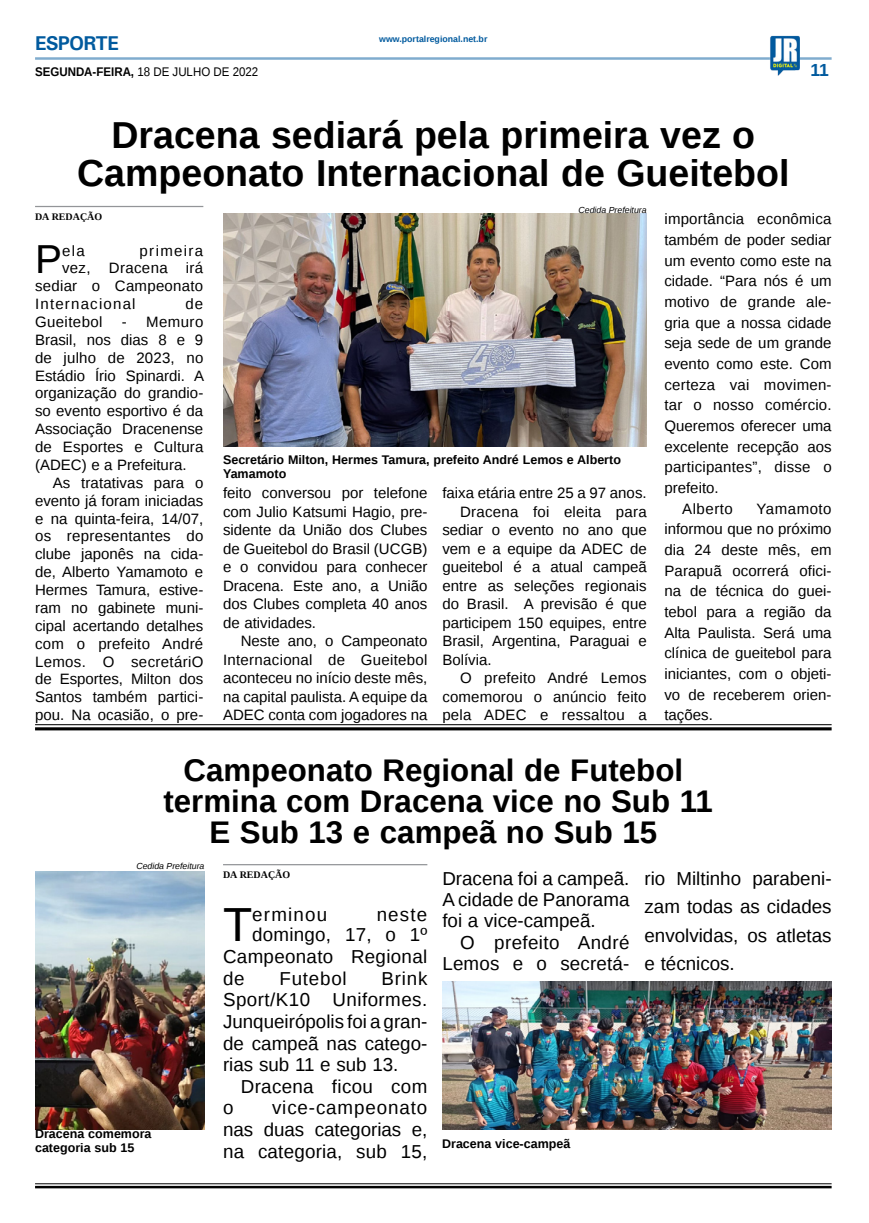
<style>
.page{position:relative;width:869px;height:1223px;background:#fff}
.page>*{position:absolute;margin:0;border:0;box-sizing:border-box;transform-origin:0 0}
.MATÉRIA{font:47.88px "Liberation Sans";color:#000}
.MATÉRIA-2{font:40.38px "Liberation Sans";color:#000}
.TÍTULO{font:700 37.5px/37.5px "Liberation Sans";color:#000;text-align:center}
.TÍTULO-2{font:700 31.25px/31.2px "Liberation Sans";color:#000;text-align:center}
.TITULO_PG{font:700 20px "Univers";letter-spacing:-.04em;color:#005a9e}
.MATÉRIA-3{font:18.75px/21.6px "Liberation Sans";color:#000;text-align:justify}
.MATÉRIA-4{font:18.75px/21.1px "Liberation Sans";letter-spacing:.02em;color:#000;text-align:right}
.MATÉRIA-5{font:18.75px "Liberation Sans";letter-spacing:.065em;color:#000}
.MATÉRIA-6{font:18.75px "Liberation Sans";letter-spacing:.04em;color:#000}
.TÍTULO-3{font:700 17.5px "Liberation Sans";color:#005a9e}
.MATÉRIA-7{font:15px/20.6px "Liberation Sans";color:#000;text-align:justify}
.MATÉRIA-8{font:15px "Liberation Sans";letter-spacing:.025em;color:#000}
.MATÉRIA-9{font:15px "Liberation Sans";letter-spacing:.02em;color:#000}
.MATÉRIA-10{font:15px "Liberation Sans";letter-spacing:.08em;color:#000}
.MATÉRIA-11{font:15px "Liberation Sans";letter-spacing:.09em;color:#000}
.MATÉRIA-12{font:15px "Liberation Sans";letter-spacing:.035em;color:#000}
.LEGENDA{font:700 12.5px/13.8px "Liberation Sans";color:#000}
.DATA_PG{font:12.5px "Liberation Sans";color:#000;scale:.92 1}
.CRÉDITO_NOME{font:700 10px "Liberation Serif";color:#000}
.CRÉDITO_FOTO{font:italic 8.75px "Liberation Sans";color:#000}
.DATA_PG-2{font:700 8.75px "Liberation Sans";color:#005a9e}
.s1{font-weight:700}
</style>
<div class="page">
<hr style="left:35px;top:57px;width:796px;height:3px;background:#005a9e">
<img style="left:769px;top:36px;width:30px;height:40px">
<hr style="left:35px;top:1183px;width:796px;height:1px;background:#000">
<hr style="left:35px;top:1185px;width:796px;height:3px;background:#000">
<img style="left:223px;top:213px;width:423px;height:233px">
<hr style="left:35px;top:206px;width:168px;height:1px;background:#939598">
<hr style="left:35px;top:724px;width:796px;height:1px;background:#000">
<hr style="left:35px;top:727px;width:796px;height:3px;background:#000">
<img style="left:35px;top:871px;width:169px;height:258px">
<img style="left:442px;top:981px;width:389px;height:148px">
<hr style="left:223px;top:864px;width:204px;height:1px;background:#939598">
<p class="TITULO_PG" style="left:35px;top:31px;width:85px">ESPORTE</p>
<p class="DATA_PG" style="left:35px;top:65px;width:244px"><span class="s1">SEGUNDA-FEIRA,</span> 18 DE JULHO DE 2022</p>
<p class="DATA_PG-2" style="left:379px;top:33px;width:110px">www.portalregional.net.br</p>
<p class="TÍTULO-3" style="left:810px;top:58px;width:20px">11</p>
<p class="TÍTULO" style="left:77px;top:116px;width:713px">Dracena sediará pela primeira vez o<br>Campeonato Internacional de Gueitebol</p>
<p class="CRÉDITO_NOME" style="left:35px;top:210px;width:69px">DA REDAÇÃO</p>
<p class="MATÉRIA-2" style="left:35px;top:236px;width:28px">P</p>
<p class="MATÉRIA-7" style="left:62px;top:241px;width:24px">ela</p>
<p class="MATÉRIA-11" style="left:139px;top:242px;width:65px">primeira</p>
<p class="CRÉDITO_FOTO" style="left:578px;top:204px;width:70px">Cedida Prefeitura</p>
<p class="MATÉRIA-7" style="left:664px;top:209px;width:169px">importância econômica também de poder sediar um evento como este na cidade. “Para nós é um motivo de grande ale&shy;gria que a nossa cidade seja sede de um grande evento como este. Com certeza vai movimen&shy;tar o nosso comércio.<br>Queremos oferecer uma excelente recepção aos participantes”, disse o prefeito.</p>
<p class="MATÉRIA-12" style="left:681px;top:500px;width:52px">Alberto</p>
<p class="MATÉRIA-8" style="left:62px;top:260px;width:143px">vez, Dracena irá</p>
<p class="MATÉRIA-9" style="left:35px;top:277px;width:170px">sediar o Campeonato</p>
<p class="MATÉRIA-10" style="left:35px;top:295px;width:102px">Internacional</p>
<p class="MATÉRIA-7" style="left:185px;top:294px;width:19px">de</p>
<p class="MATÉRIA-8" style="left:35px;top:313px;width:69px">Gueitebol</p>
<p class="MATÉRIA-7" style="left:35px;top:313px;width:170px;line-height:17.9px;text-indent:87px">- Memuro Brasil, nos dias 8 e 9 de julho de 2023, no Estádio Írio Spinardi. A organização do grandio&shy;so evento esportivo é da Associação Dracenense de Esportes e Cultura (ADEC) e a Prefeitura.</p>
<p class="MATÉRIA-7" style="left:35px;top:474px;width:170px;line-height:17.9px;text-indent:18px">As tratativas para o evento já foram iniciadas e na quinta-feira, 14/07, os representantes do clube japonês na cida&shy;de, Alberto Yamamoto e Hermes Tamura, estive&shy;ram no gabinete muni&shy;cipal acertando detalhes com o prefeito André Lemos. O secretáriO de Esportes, Milton dos Santos também partici&shy;pou. Na ocasião, o pre-</p>
<p class="MATÉRIA-7" style="left:223px;top:484px;width:206px;line-height:18.5px">feito conversou por telefone com Julio Katsumi Hagio, pre&shy;sidente da União dos Clubes de Gueitebol do Brasil (UCGB) e o convidou para conhecer Dracena. Este ano, a União dos Clubes completa 40 anos de atividades.</p>
<p class="LEGENDA" style="left:223px;top:453px;width:399px">Secretário Milton, Hermes Tamura, prefeito André Lemos e Alberto<br>Yamamoto</p>
<p class="MATÉRIA-7" style="left:442px;top:483px;width:206px">faixa etária entre 25 a 97 anos.</p>
<p class="MATÉRIA-7" style="left:442px;top:503px;width:206px;line-height:18.5px;text-indent:18px">Dracena foi eleita para sediar o evento no ano que vem e a equipe da ADEC de gueitebol é a atual campeã entre as seleções regionais do Brasil. A previsão é que participem 150 equipes, entre Brasil, Argentina, Paraguai e Bolívia.</p>
<p class="MATÉRIA-7" style="left:442px;top:669px;width:206px;line-height:18.5px;text-indent:18px">O prefeito André Lemos comemorou o anúncio feito pela ADEC e ressaltou a</p>
<p class="MATÉRIA-7" style="left:664px;top:498px;width:169px;text-indent:92px">Yamamoto informou que no próximo dia 24 deste mês, em Parapuã ocorrerá ofici&shy;na de técnica do guei&shy;tebol para a região da Alta Paulista. Será uma clínica de gueitebol para iniciantes, com o objeti&shy;vo de receberem orien&shy;tações.</p>
<p class="MATÉRIA-7" style="left:223px;top:632px;width:206px;line-height:18.5px;text-indent:18px">Neste ano, o Campeonato Internacional de Gueitebol aconteceu no início deste mês, na capital paulista. A equipe da ADEC conta com jogadores na</p>
<p class="TÍTULO-2" style="left:183px;top:754px;width:501px">Campeonato Regional de Futebol</p>
<p class="TÍTULO-2" style="left:163px;top:785px;width:550px">termina com Dracena vice no Sub 11<br>E Sub 13 e campeã no Sub 15</p>
<p class="CRÉDITO_NOME" style="left:223px;top:868px;width:69px">DA REDAÇÃO</p>
<p class="MATÉRIA" style="left:223px;top:897px;width:31px">T</p>
<p class="MATÉRIA-5" style="left:252px;top:904px;width:76px">erminou</p>
<p class="MATÉRIA-3" style="left:376px;top:905px;width:52px">neste</p>
<p class="CRÉDITO_FOTO" style="left:136px;top:860px;width:70px">Cedida Prefeitura</p>
<p class="MATÉRIA-3" style="left:442px;top:868px;width:188px;line-height:21.1px">Dracena foi a campeã.<br>A cidade de Panorama foi a vice-campeã.</p>
<p class="MATÉRIA-4" style="left:442px;top:932px;width:188px">O prefeito André<br>Lemos e o secretá-</p>
<p class="MATÉRIA-3" style="left:644px;top:865px;width:188px;line-height:28.2px">rio Miltinho parabeni&shy;zam todas as cidades envolvidas, os atletas e técnicos.</p>
<p class="MATÉRIA-3" style="left:252px;top:925px;width:176px">domingo, 17, o 1º</p>
<p class="MATÉRIA-3" style="left:223px;top:946px;width:206px">Campeonato Regional</p>
<p class="MATÉRIA-3" style="left:223px;top:968px;width:23px">de</p>
<p class="MATÉRIA-6" style="left:279px;top:967px;width:69px">Futebol</p>
<p class="MATÉRIA-3" style="left:223px;top:968px;width:206px;text-indent:158px">Brink Sport/K10 Uniformes.<br>Junqueirópolis foi a gran&shy;de campeã nas catego&shy;rias sub 11 e sub 13.</p>
<p class="MATÉRIA-4" style="left:241px;top:1076px;width:188px">Dracena ficou com</p>
<p class="MATÉRIA-3" style="left:223px;top:1097px;width:12px">o</p>
<p class="MATÉRIA-3" style="left:223px;top:1097px;width:206px;text-indent:49px">vice-campeonato nas duas categorias e, na categoria, sub 15,</p>
<p class="LEGENDA" style="left:35px;top:1126px;width:118px">Dracena comemora</p>
<p class="LEGENDA" style="left:35px;top:1140px;width:101px">categoria sub 15</p>
<p class="LEGENDA" style="left:442px;top:1136px;width:130px">Dracena vice-campeã</p>
</div>
